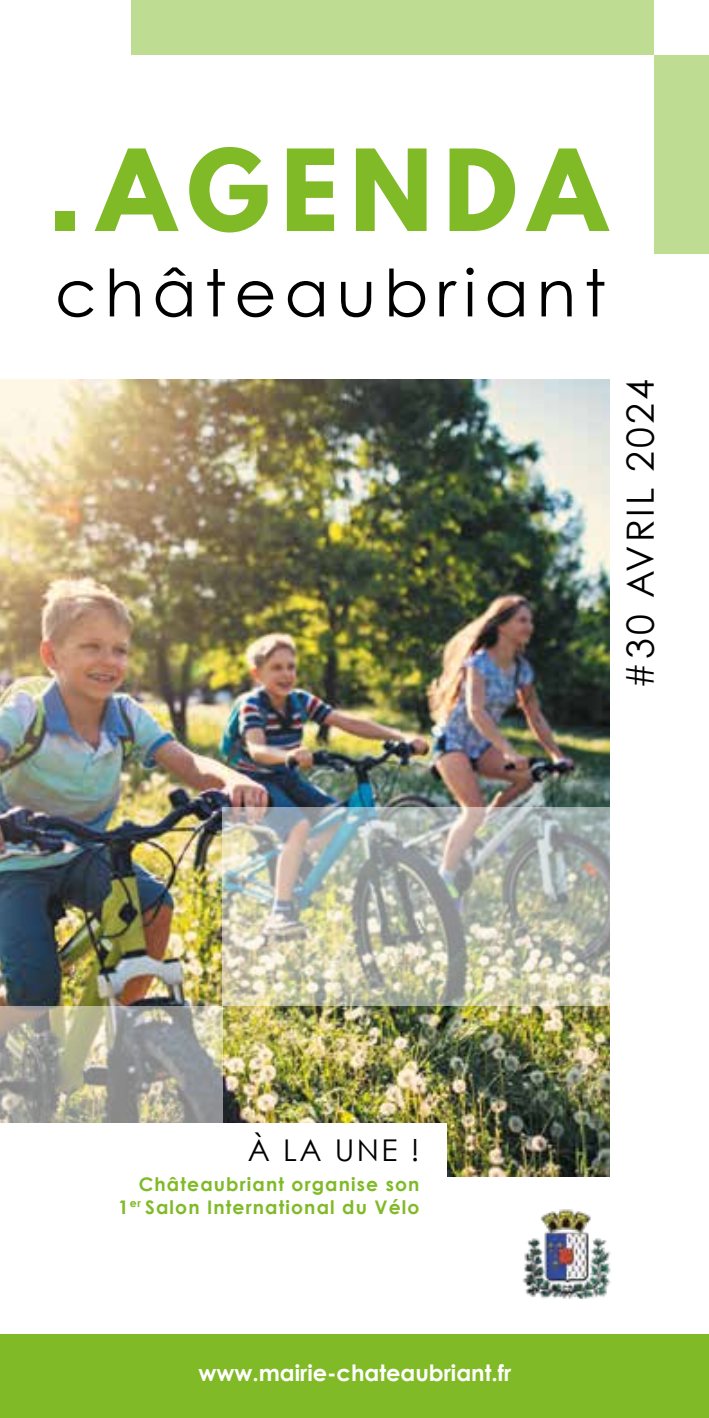
<style>
.page{position:relative;width:709px;height:1418px;background:#fff}
.page>*{position:absolute;margin:0;border:0;box-sizing:border-box;transform-origin:0 0}
.t1{font:700 100px "League Spartan";letter-spacing:.11em;color:#80ba27}
.t2{font:65px "Century Gothic";letter-spacing:.12em;color:#000}
.t3{font:37.5px "Century Gothic";letter-spacing:.08em;color:#000}
.t4{font:30px "Century Gothic";color:#000}
.t5{font:700 22.5px "Century Gothic";color:#fff}
.t6{font:700 18.75px/22.5px "Century Gothic";letter-spacing:.06em;color:#80ba27;text-align:right}
</style>
<div class="page">
<img style="left:0;top:379px;width:609px;height:797px">
<div style="left:132px;top:0;width:522px;height:55px;background:#bfdc93"></div>
<div style="left:654px;top:55px;width:55px;height:198px;background:#bfdc93"></div>
<div style="left:0;top:1334px;width:709px;height:83px;background:#80ba27"></div>
<img style="left:522px;top:1209px;width:89px;height:91px">
<img style="left:222px;top:807px;width:388px;height:199px">
<svg style="left:0;top:1006px;width:222px;height:117px;background:#a7a69b"></svg>
<div style="left:55px;top:211px;width:19px;height:20px;background:#80ba27"></div>
<div style="left:0;top:1123px;width:446px;height:119px;background:#fff"></div>
<h1 class="t1" style="left:97px;top:112px;width:511px">AGENDA</h1>
<h2 class="t2" style="left:55px;top:253px;width:552px">châteaubriant</h2>
<h3 class="t3" style="left:617px;top:689px;width:311px;rotate:-90deg">#30 AVRIL 2024</h3>
<h3 class="t4" style="left:248px;top:1131px;width:173px">À LA UNE !</h3>
<p class="t6" style="left:118px;top:1172px;width:303px">Châteaubriant organise son<br>1<sup>er</sup> Salon International du Vélo</p>
<p class="t5" style="left:198px;top:1358px;width:314px">www.mairie-chateaubriant.fr</p>
</div>
